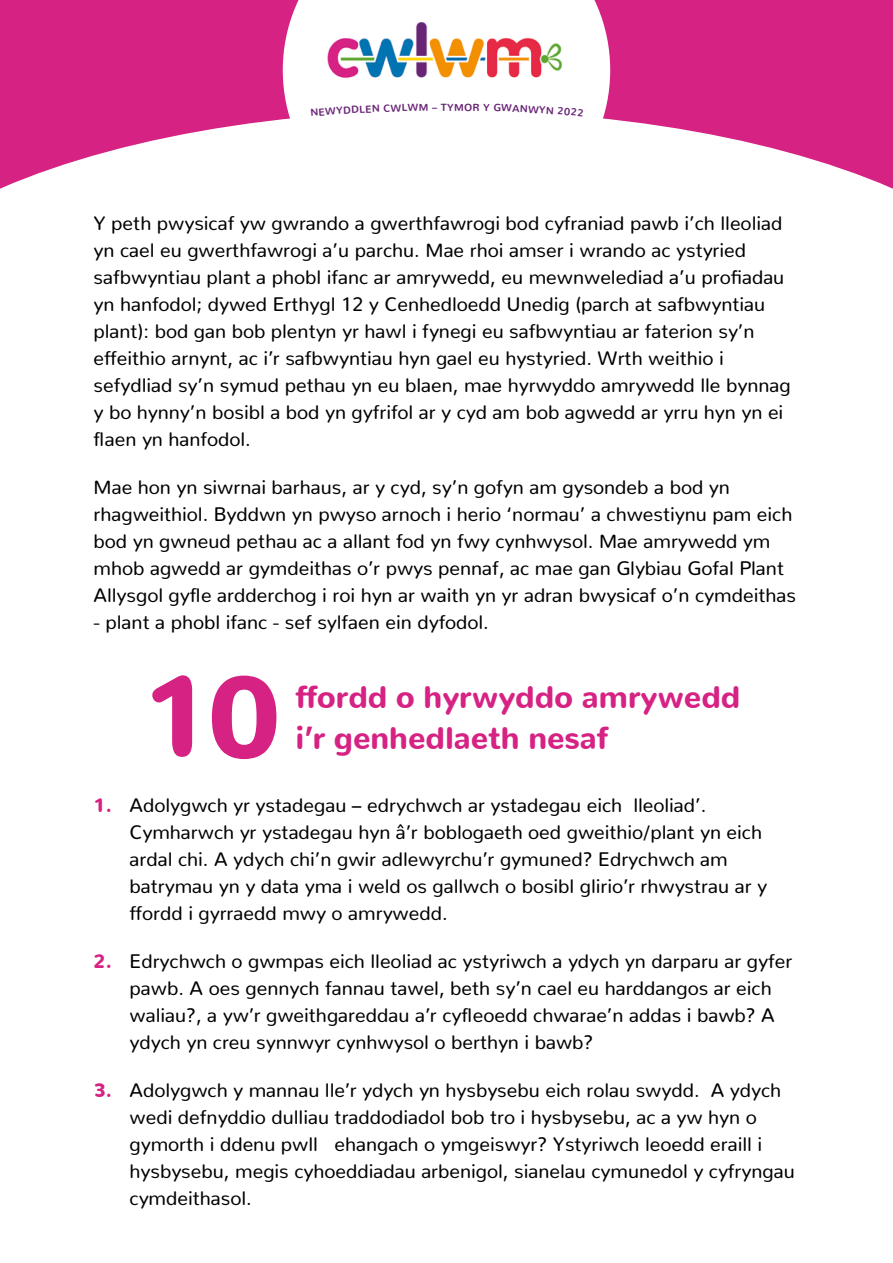
<style>
.page{position:relative;width:893px;height:1263px;background:#fff}
.page>*{position:absolute;margin:0;border:0;box-sizing:border-box;transform-origin:0 0}
.t1{font:900 114.75px "Nunito";color:#d62283}
.t2{font:900 31.2px "Nunito";color:#d62283}
.t3{font:19.5px/27px "Nunito";color:#000}
.t4{font:700 10.35px "Nunito";color:#692576}
.s1{font-weight:900;color:#d62283}
</style>
<div class="page">
<svg style="left:0;top:0;width:893px;height:189px;fill:#d62283"></svg>
<svg style="left:283px;top:0;width:327px;height:189px"></svg>
<img style="left:309px;top:5px;width:271px;height:90px">
<svg style="left:311px;top:105px;width:60px;height:11px"></svg>
<svg style="left:408px;top:104px;width:19px;height:7px"></svg>
<svg style="left:465px;top:103px;width:14px;height:8px"></svg>
<svg style="left:521px;top:105px;width:62px;height:11px"></svg>
<p class="t4" style="left:372px;top:99px;width:37px;rotate:-2deg">N CWL</p>
<p class="t4" style="left:432px;top:98px;width:33px">– TYM</p>
<p class="t4" style="left:484px;top:98px;width:38px;rotate:2deg">Y GWA</p>
<p class="t3" style="left:94px;top:207px;width:699px">Y peth pwysicaf yw gwrando a gwerthfawrogi bod cyfraniad pawb i’ch lleoliad yn cael eu gwerthfawrogi a’u parchu. Mae rhoi amser i wrando ac ystyried safbwyntiau plant a phobl ifanc ar amrywedd, eu mewnwelediad a’u profiadau yn hanfodol; dywed Erthygl 12 y Cenhedloedd Unedig (parch at safbwyntiau plant): bod gan bob plentyn yr hawl i fynegi eu safbwyntiau ar faterion sy’n effeithio arnynt, ac i’r safbwyntiau hyn gael eu hystyried. Wrth weithio i sefydliad sy’n symud pethau yn eu blaen, mae hyrwyddo amrywedd lle bynnag y bo hynny’n bosibl a bod yn gyfrifol ar y cyd am bob agwedd ar yrru hyn yn ei flaen yn hanfodol.</p>
<p class="t3" style="left:94px;top:471px;width:704px">Mae hon yn siwrnai barhaus, ar y cyd, sy’n gofyn am gysondeb a bod yn rhagweithiol. Byddwn yn pwyso arnoch i herio ‘normau’ a chwestiynu pam eich bod yn gwneud pethau ac a allant fod yn fwy cynhwysol. Mae amrywedd ym mhob agwedd ar gymdeithas o’r pwys pennaf, ac mae gan Glybiau Gofal Plant Allysgol gyfle ardderchog i roi hyn ar waith yn yr adran bwysicaf o’n cymdeithas</p>
<p class="t3" style="left:94px;top:606px;width:397px">- plant a phobl ifanc - sef sylfaen ein dyfodol.</p>
<h1 class="t1" style="left:142px;top:609px;width:141px">10</h1>
<h2 class="t2" style="left:295px;top:668px;width:446px">ffordd o hyrwyddo amrywedd</h2>
<h2 class="t2" style="left:295px;top:708px;width:314px">i’r genhedlaeth nesaf</h2>
<p class="t3" style="left:130px;top:789px;width:639px;text-indent:-36px"><span class="s1">1.</span> Adolygwch yr ystadegau – edrychwch ar ystadegau eich lleoliad’.<br>Cymharwch yr ystadegau hyn â’r boblogaeth oed gweithio/plant yn eich ardal chi. A ydych chi’n gwir adlewyrchu’r gymuned? Edrychwch am batrymau yn y data yma i weld os gallwch o bosibl glirio’r rhwystrau ar y ffordd i gyrraedd mwy o amrywedd.</p>
<p class="t3" style="left:130px;top:945px;width:664px;text-indent:-36px"><span class="s1">2.</span> Edrychwch o gwmpas eich lleoliad ac ystyriwch a ydych yn darparu ar gyfer pawb. A oes gennych fannau tawel, beth sy’n cael eu harddangos ar eich waliau?, a yw’r gweithgareddau a’r cyfleoedd chwarae’n addas i bawb? A ydych yn creu synnwyr cynhwysol o berthyn i bawb?</p>
<p class="t3" style="left:130px;top:1075px;width:667px;text-indent:-36px"><span class="s1">3.</span> Adolygwch y mannau lle’r ydych yn hysbysebu eich rolau swydd. A ydych wedi defnyddio dulliau traddodiadol bob tro i hysbysebu, ac a yw hyn o gymorth i ddenu pwll ehangach o ymgeiswyr? Ystyriwch leoedd eraill i hysbysebu, megis cyhoeddiadau arbenigol, sianelau cymunedol y cyfryngau cymdeithasol.</p>
</div>
